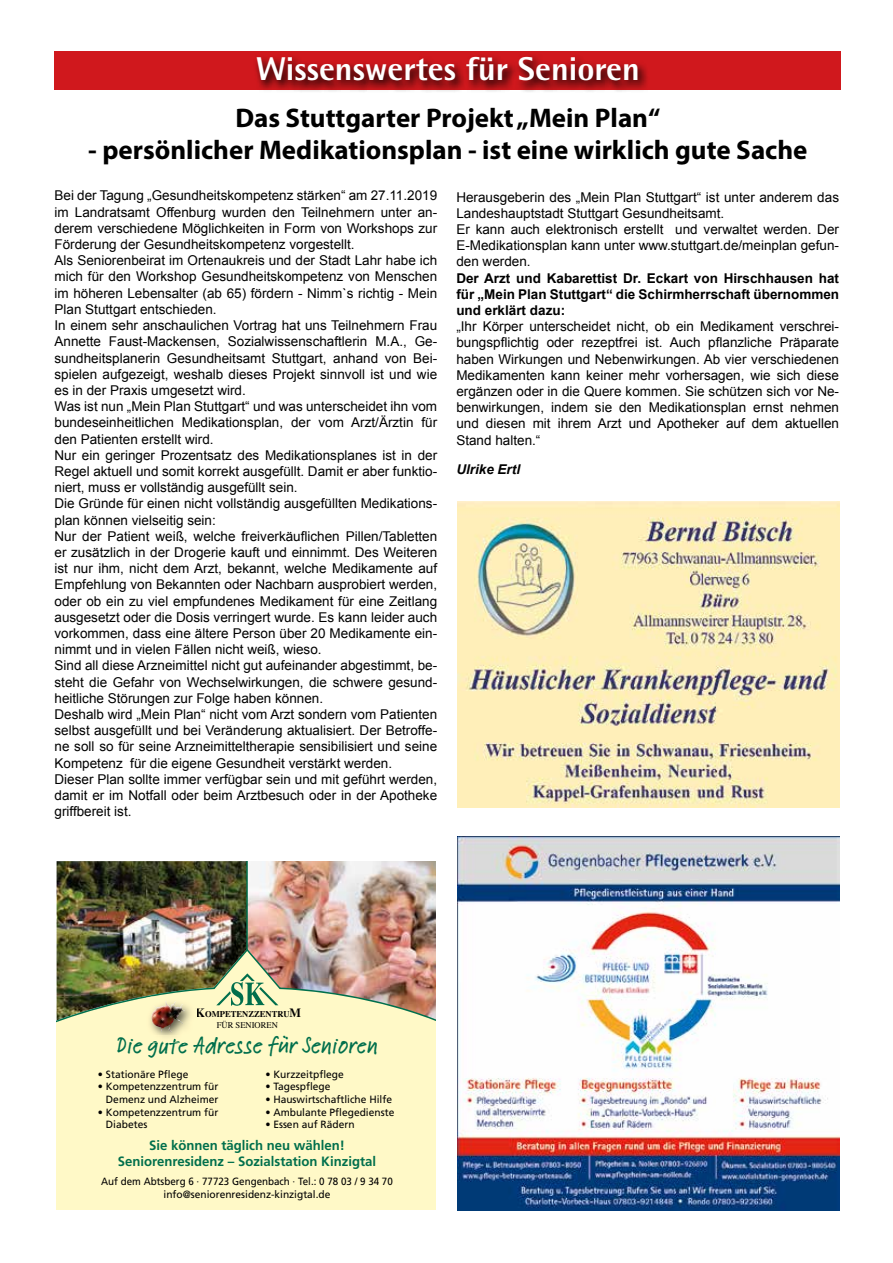
<style>
.page{position:relative;width:893px;height:1263px;background:#fff}
.page>*{position:absolute;margin:0;border:0;box-sizing:border-box;transform-origin:0 0}
.t1{font:800 33px "Rotis Semi Sans";color:#fff}
.t2{font:700 27px "Myriad Pro";color:#000}
.t3{font:500 24px "Feltpen LT";color:#006f4c}
.t4{font:13.5px/16.2px "Arial";color:#000}
.t5{font:700 13.5px/16.2px "Arial";color:#000;text-align:justify}
.t6{font:700 13.5px/16.2px "Frutiger LT";color:#006f4c;text-align:center}
.t7{font:italic 700 13.5px "Arial";color:#000}
.t8{font:10.5px/12.6px "Frutiger LT";color:#000;text-align:right}
.t9{font:10.5px/12.6px "Frutiger LT";color:#000;text-align:center;scale:.93 1}
.t10{font:700 8.85px/10.6px "Times";color:#000;text-align:center}
.s1{font-size:12.6px}
.s2{font-weight:400}
</style>
<div class="page">
<div style="left:55px;top:51px;width:786px;height:39px;background:#d0181d"></div>
<svg style="left:255px;top:56px;width:393px;height:36px"></svg>
<img style="left:457px;top:502px;width:383px;height:305px">
<img style="left:457px;top:837px;width:383px;height:374px">
<img style="left:56px;top:861px;width:380px;height:349px">
<h1 class="t1" style="left:256px;top:48px;width:385px">Wissenswertes für Senioren</h1>
<h2 class="t2" style="left:235px;top:100px;width:426px">Das Stuttgarter Projekt „Mein Plan“</h2>
<h2 class="t2" style="left:88px;top:133px;width:721px">- persönlicher Medikationsplan - ist eine wirklich gute Sache</h2>
<p class="t4" style="left:456px;top:189px;width:384px">Herausgeberin des „Mein Plan Stuttgart“ ist unter anderem das Landeshauptstadt Stuttgart Gesundheitsamt.<br>Er kann auch elektronisch erstellt und verwaltet werden. Der E-Medikationsplan kann unter www.stuttgart.de/meinplan gefun&shy;den werden.</p>
<p class="t5" style="left:456px;top:270px;width:384px">Der Arzt und Kabarettist Dr. Eckart von Hirschhausen hat für „Mein Plan Stuttgart“ die Schirmherrschaft übernommen und erklärt dazu:</p>
<p class="t4" style="left:456px;top:318px;width:384px;text-align:justify">„Ihr Körper unterscheidet nicht, ob ein Medikament verschrei&shy;bungspflichtig oder rezeptfrei ist. Auch pflanzliche Präparate haben Wirkungen und Nebenwirkungen. Ab vier verschiedenen Medikamenten kann keiner mehr vorhersagen, wie sich diese ergänzen oder in die Quere kommen. Sie schützen sich vor Ne&shy;benwirkungen, indem sie den Medikationsplan ernst nehmen und diesen mit ihrem Arzt und Apotheker auf dem aktuellen Stand halten.“</p>
<p class="t7" style="left:456px;top:460px;width:65px">Ulrike Ertl</p>
<p class="t4" style="left:55px;top:188px;width:384px">Bei der Tagung „Gesundheitskompetenz stärken“ am 27.11.2019 im Landratsamt Offenburg wurden den Teilnehmern unter an&shy;derem verschiedene Möglichkeiten in Form von Workshops zur Förderung der Gesundheitskompetenz vorgestellt.<br>Als Seniorenbeirat im Ortenaukreis und der Stadt Lahr habe ich mich für den Workshop Gesundheitskompetenz von Menschen im höheren Lebensalter (ab 65) fördern - Nimm`s richtig - Mein Plan Stuttgart entschieden.<br>In einem sehr anschaulichen Vortrag hat uns Teilnehmern Frau Annette Faust-Mackensen, Sozialwissenschaftlerin M.A., Ge&shy;sundheitsplanerin Gesundheitsamt Stuttgart, anhand von Bei&shy;spielen aufgezeigt, weshalb dieses Projekt sinnvoll ist und wie es in der Praxis umgesetzt wird.<br>Was ist nun „Mein Plan Stuttgart“ und was unterscheidet ihn vom bundeseinheitlichen Medikationsplan, der vom Arzt/Ärztin für den Patienten erstellt wird.<br>Nur ein geringer Prozentsatz des Medikationsplanes ist in der Regel aktuell und somit korrekt ausgefüllt. Damit er aber funktio&shy;niert, muss er vollständig ausgefüllt sein.<br>Die Gründe für einen nicht vollständig ausgefüllten Medikations&shy;plan können vielseitig sein:<br>Nur der Patient weiß, welche freiverkäuflichen Pillen/Tabletten er zusätzlich in der Drogerie kauft und einnimmt. Des Weiteren ist nur ihm, nicht dem Arzt, bekannt, welche Medikamente auf Empfehlung von Bekannten oder Nachbarn ausprobiert werden, oder ob ein zu viel empfundenes Medikament für eine Zeitlang ausgesetzt oder die Dosis verringert wurde. Es kann leider auch vorkommen, dass eine ältere Person über 20 Medikamente ein&shy;nimmt und in vielen Fällen nicht weiß, wieso.<br>Sind all diese Arzneimittel nicht gut aufeinander abgestimmt, be&shy;steht die Gefahr von Wechselwirkungen, die schwere gesund&shy;heitliche Störungen zur Folge haben können.<br>Deshalb wird „Mein Plan“ nicht vom Arzt sondern vom Patienten selbst ausgefüllt und bei Veränderung aktualisiert. Der Betroffe&shy;ne soll so für seine Arzneimitteltherapie sensibilisiert und seine Kompetenz für die eigene Gesundheit verstärkt werden.<br>Dieser Plan sollte immer verfügbar sein und mit geführt werden, damit er im Notfall oder beim Arztbesuch oder in der Apotheke griffbereit ist.</p>
<p class="t10" style="left:196px;top:1008px;width:107px"><span class="s1">K</span>OMPETENZZENTRU<span class="s1">M<br></span><span class="s2">FÜR SENIOREN</span></p>
<h3 class="t3" style="left:116px;top:1029px;width:263px">Die gute Adresse für Senioren</h3>
<p class="t8" style="left:98px;top:1068px;width:92px">• Stationäre Pflege</p>
<p class="t8" style="left:98px;top:1080px;width:122px">• Kompetenzzentrum für<br>Demenz und Alzheimer</p>
<p class="t8" style="left:106px;top:1106px;width:114px;text-align:left;text-indent:-8px">• Kompetenzzentrum für<br>Diabetes</p>
<p class="t8" style="left:265px;top:1068px;width:80px">• Kurzzeitpflege</p>
<p class="t8" style="left:265px;top:1080px;width:67px">• Tagespflege</p>
<p class="t8" style="left:265px;top:1093px;width:128px">• Hauswirtschaftliche Hilfe</p>
<p class="t8" style="left:265px;top:1106px;width:130px">• Ambulante Pflegedienste</p>
<p class="t8" style="left:265px;top:1118px;width:91px">• Essen auf Rädern</p>
<p class="t6" style="left:118px;top:1137px;width:260px">Sie können täglich neu wählen!<br>Seniorenresidenz – Sozialstation Kinzigtal</p>
<p class="t9" style="left:101px;top:1175px;width:315px">Auf dem Abtsberg 6 · 77723 Gengenbach · Tel.: 0 78 03 / 9 34 70 info@seniorenresidenz-kinzigtal.de</p>
</div>
